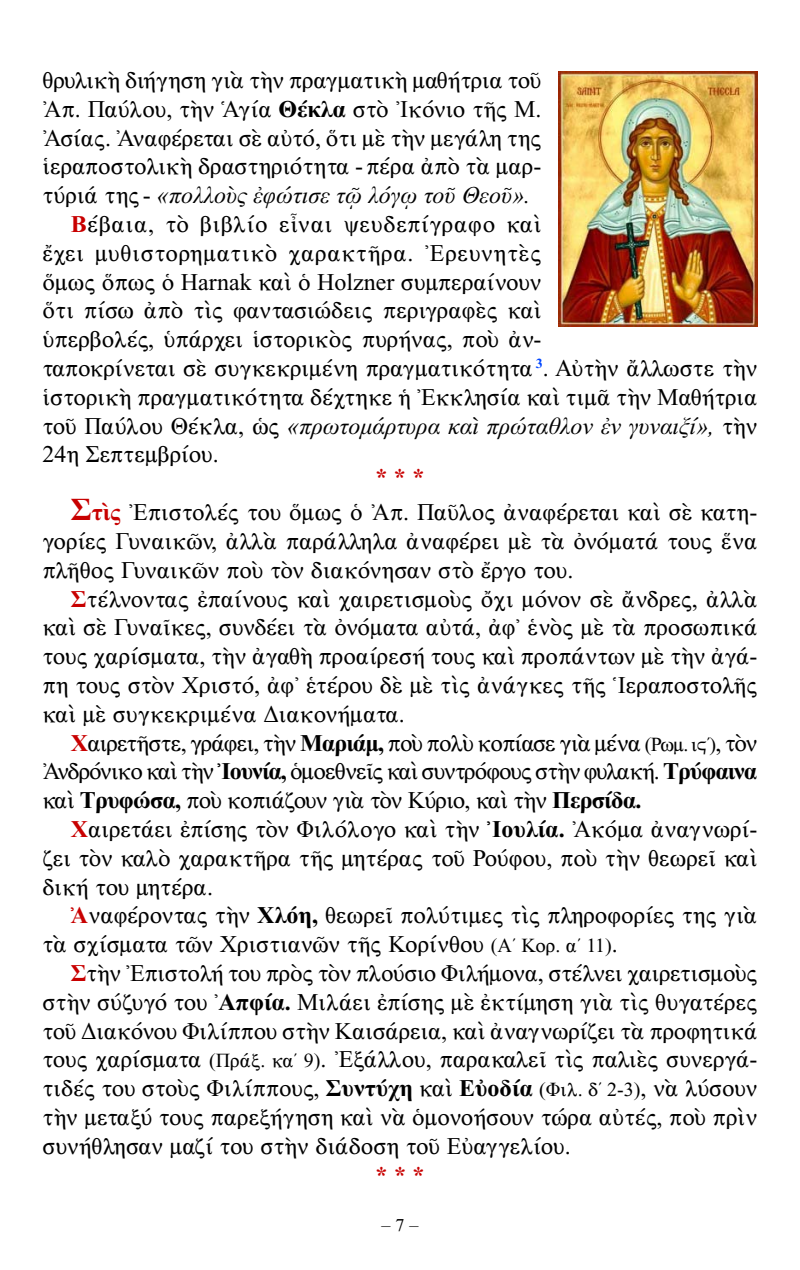
<style>
.page{position:relative;width:800px;height:1270px;background:#fff}
.page>*{position:absolute;margin:0;border:0;box-sizing:border-box;transform-origin:0 0}
.t1{font:24px/28.8px "CTOS New Times Roman Test 1";color:#000;text-align:justify}
.t2{font:24px "CTOS New Times Italic Test 1";color:#000}
.t3{font:24px "CTOS New Times Bold Test 1";color:#c80000}
.t4{font:18px "CTOS New Times Roman Test 1";color:#000}
.s1{font-family:"CTOS New Times Bold Test 1"}
.s2{font-family:"CTOS New Times Roman Test 1"}
.s3{font-family:"CTOS New Times Bold Test 1";color:#c80000}
.s4{font-family:"CTOS New Times Bold Test 1";font-size:32px;color:#c80000}
.s5{font-size:20px}
</style>
<div class="page">
<img style="left:558px;top:72px;width:199px;height:254px">
<p class="t1" style="left:42px;top:66px;width:500px">θρυλικὴ διήγηση γιὰ τὴν πραγματικὴ μαθήτρια τοῦ ᾿Απ. Παύλου, τὴν ῾Αγία <span class="s1">Θέκλα</span> στὸ ᾿Ικόνιο τῆς Μ. ᾿Ασίας. ᾿Αναφέρεται σὲ αὐτό, ὅτι μὲ τὴν μεγάλη της ἱεραποστολικὴ δραστηριότητα - πέρα ἀπὸ τὰ μαρ-</p>
<p class="t2" style="left:42px;top:182px;width:489px"><span class="s2">τύριά της -</span> «πολλοὺς ἐφώτισε τῷ λόγῳ τοῦ Θεοῦ».</p>
<p class="t1" style="left:42px;top:210px;width:716px;text-align:left;text-indent:28px"><span class="s3">Β</span>έβαια, τὸ βιβλίο εἶναι ψευδεπίγραφο καὶ<br>ἔχει μυθιστορηματικὸ χαρακτῆρα. ᾿Ερευνητὲς<br>ὅμως ὅπως ὁ Harnak καὶ ὁ Holzner συμπεραίνουν<br>ὅτι πίσω ἀπὸ τὶς φαντασιώδεις περιγραφὲς καὶ<br>ὑπερβολές, ὑπάρχει ἱστορικὸς πυρήνας, ποὺ ἀν-<br>ταποκρίνεται σὲ συγκεκριμένη πραγματικότητα <sup>3</sup>. Αὐτὴν ἄλλωστε τὴν ἱστορικὴ πραγματικότητα δέχτηκε ἡ ᾿Εκκλησία καὶ τιμᾶ τὴν Μαθήτρια</p>
<p class="t2" style="left:43px;top:413px;width:716px"><span class="s2">τοῦ Παύλου Θέκλα, ὡς</span> «πρωτομάρτυρα καὶ πρώταθλον ἐν γυναιξί», <span class="s2">τὴν</span></p>
<p class="t1" style="left:43px;top:440px;width:178px">24η Σεπτεμβρίου.</p>
<p class="t3" style="left:375px;top:464px;width:51px">***</p>
<p class="t1" style="left:42px;top:498px;width:716px;text-indent:28px"><span class="s4">Σ</span><span class="s3">τὶς</span> Ἐπιστολές του ὅμως ὁ ᾿Απ. Παῦλος ἀναφέρεται καὶ σὲ κατη&shy;γορίες Γυναικῶν, ἀλλὰ παράλληλα ἀναφέρει μὲ τὰ ὀνόματά τους ἕνα πλῆθος Γυναικῶν ποὺ τὸν διακόνησαν στὸ ἔργο του.</p>
<p class="t1" style="left:42px;top:584px;width:716px;text-indent:28px"><span class="s3">Σ</span>τέλνοντας ἐπαίνους καὶ χαιρετισμοὺς ὄχι μόνον σὲ ἄνδρες, ἀλλὰ καὶ σὲ Γυναῖκες, συνδέει τὰ ὀνόματα αὐτά, ἀφ᾿ ἑνὸς μὲ τὰ προσωπικά τους χαρίσματα, τὴν ἀγαθὴ προαίρεσή τους καὶ προπάντων μὲ τὴν ἀγά&shy;πη τους στὸν Χριστό, ἀφ᾿ ἑτέρου δὲ μὲ τὶς ἀνάγκες τῆς Ἱεραποστολῆς καὶ μὲ συγκεκριμένα Διακονήματα.</p>
<p class="t1" style="left:42px;top:728px;width:716px;text-indent:28px"><span class="s3">Χ</span>αιρετῆστε, γράφει, τὴν <span class="s1">Μαριάμ,</span> ποὺ πολὺ κοπίασε γιὰ μένα <span class="s5">(Ρωμ. ιϛʹ)</span>, τὸν ᾿Ανδρόνικο καὶ τὴν <span class="s1">᾿Ιουνί-α,</span> ὁμοεθνεῖς καὶ συντρόφους στὴν φυλακή. <span class="s1">Τρύφαινα </span>καὶ <span class="s1">Τρυφώσα,</span> ποὺ κοπιάζουν γιὰ τὸν Κύριο, καὶ τὴν <span class="s1">Περσί-δα.</span></p>
<p class="t1" style="left:42px;top:815px;width:716px;text-indent:28px"><span class="s3">Χ</span>αιρετάει ἐπίσης τὸν Φιλόλογο καὶ τὴν <span class="s1">᾿Ιουλί-α.</span> ᾿Ακόμα ἀναγνωρί&shy;ζει τὸν καλὸ χαρακτῆρα τῆς μητέρας τοῦ Ρούφου, ποὺ τὴν θεωρεῖ καὶ δική του μητέρα.</p>
<p class="t1" style="left:42px;top:901px;width:716px;text-indent:28px"><span class="s3">Ἀ</span>ναφέροντας τὴν <span class="s1">Χλόη,</span> θεωρεῖ πολύτιμες τὶς πληροφορίες της γιὰ τὰ σχίσματα τῶν Χριστιανῶν τῆς Κορίνθου <span class="s5">(Αʹ Κορ. αʹ 11)</span>.</p>
<p class="t1" style="left:42px;top:959px;width:716px;text-indent:28px"><span class="s3">Σ</span>τὴν Ἐπιστολή του πρὸς τὸν πλούσιο Φιλήμονα, στέλνει χαιρετισμοὺς στὴν σύζυγό του ᾿<span class="s1">Απφί-α.</span> Μιλάει ἐπίσης μὲ ἐκτίμηση γιὰ τὶς θυγατέρες τοῦ Διακόνου Φιλίππου στὴν Καισάρεια, καὶ ἀναγνωρίζει τὰ προφητικά τους χαρίσματα <span class="s5">(Πράξ. καʹ 9)</span>. ᾿Εξάλλου, παρακαλεῖ τὶς παλιὲς συνεργά&shy;τιδές του στοὺς Φιλίππους, <span class="s1">Συντύχη</span> καὶ <span class="s1">Εὐοδί-α</span> <span class="s5">(Φιλ. δʹ 2-3)</span>, νὰ λύσουν τὴν μεταξύ τους παρεξήγηση καὶ νὰ ὁμονοήσουν τώρα αὐτές, ποὺ πρὶν συνήθλησαν μαζί του στὴν διάδοση τοῦ Εὐαγγελίου.</p>
<p class="t3" style="left:375px;top:1161px;width:51px">***</p>
<p class="t4" style="left:381px;top:1216px;width:38px">– 7 –</p>
</div>
